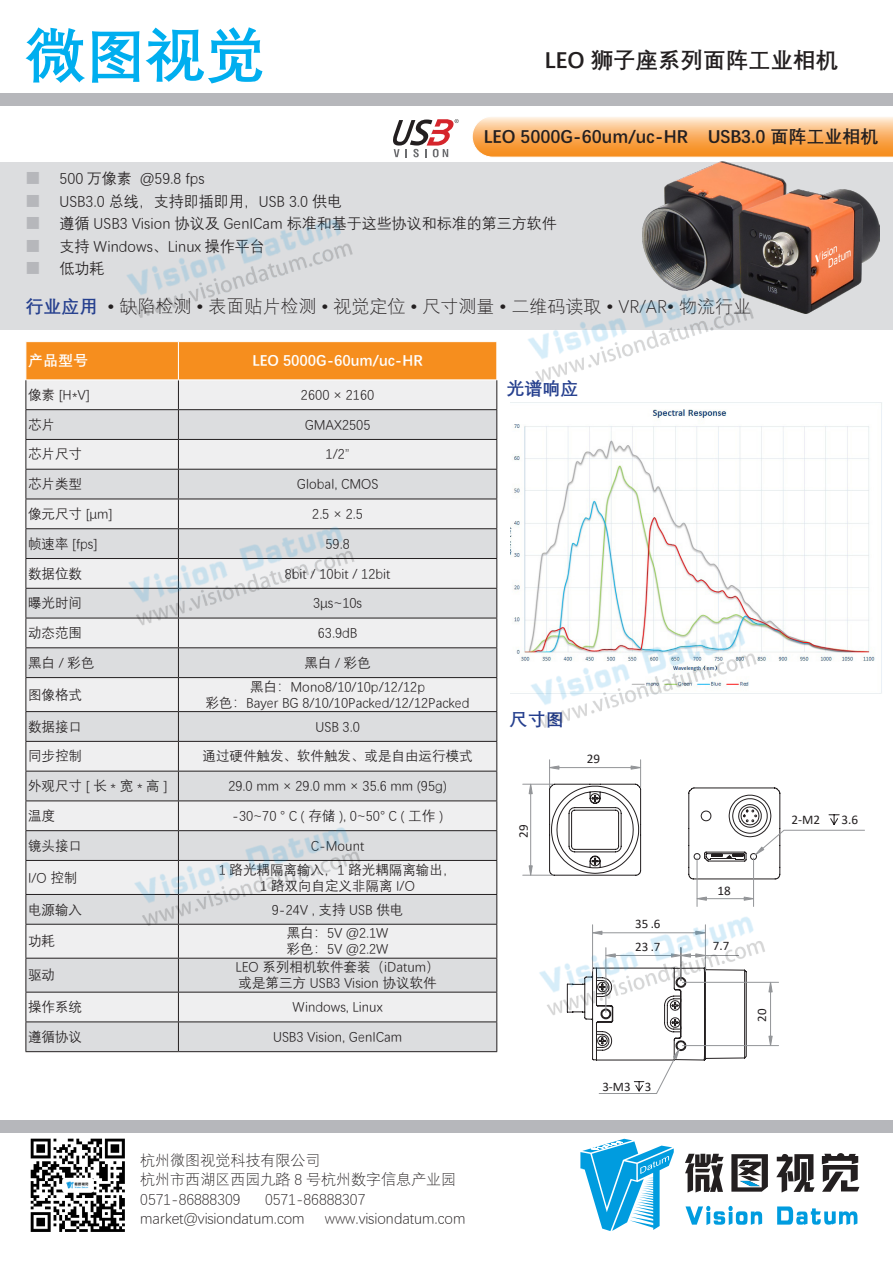
<style>
.page{position:relative;width:893px;height:1263px;background:#fff}
.page>*{position:absolute;margin:0;border:0;box-sizing:border-box;transform-origin:0 0}
.t1{font:700 60px "Deng Xian";color:#00aeef}
.t2{font:700 22.5px "Deng Xian";color:#231f20}
.t3{font:300 18px "Deng Xian";color:#231f20}
.t4{font:700 18px "Deng Xian";color:#231f20}
.t5{font:700 18px "Deng Xian";color:#253f8e}
.t6{font:300 15px/19.5px "Deng Xian";color:#231f20}
.t7{font:15px "Deng Xian";color:#231f20}
.t8{font:700 15px "Deng Xian";color:#fff}
.t9{font:15px "Deng Xian";color:#b6b7bb}
.t10{font:13.5px "Deng Xian";color:#231f20}
.t11{font:13.2px "Calibri";color:#231f20}
.t12{font:13.05px "Calibri";color:#231f20}
.t13{font:12.9px "Calibri";color:#231f20}
.s1{font-weight:700;color:#253f8e}
</style>
<div class="page">
<img style="left:1px;top:93px;width:892px;height:1139px">
<p class="t1" style="left:26px;top:15px;width:242px">微图视觉</p>
<p class="t2" style="left:545px;top:44px;width:295px">LEO 狮子座系列面阵工业相机</p>
<p class="t4" style="left:484px;top:124px;width:396px">LEO 5000G-60um/uc-HR USB3.0 面阵工业相机</p>
<p class="t9" style="left:26px;top:169px;width:16px">■</p>
<p class="t9" style="left:26px;top:191px;width:16px">■</p>
<p class="t9" style="left:26px;top:214px;width:16px">■</p>
<p class="t9" style="left:26px;top:236px;width:16px">■</p>
<p class="t9" style="left:26px;top:259px;width:16px">■</p>
<p class="t7" style="left:60px;top:169px;width:147px">500 万像素 @59.8 fps</p>
<p class="t7" style="left:60px;top:191px;width:284px">USB3.0 总线，支持即插即用，USB 3.0 供电</p>
<p class="t7" style="left:60px;top:214px;width:499px">遵循 USB3 Vision 协议及 GenICam 标准和基于这些协议和标准的第三方软件</p>
<p class="t7" style="left:60px;top:236px;width:207px">支持 Windows、Linux 操作平台</p>
<p class="t7" style="left:60px;top:259px;width:46px">低功耗</p>
<p class="t3" style="left:26px;top:295px;width:727px"><span class="s1">行业应用</span> • 缺陷检测 • 表面贴片检测 • 视觉定位 • 尺寸测量 • 二维码读取 • VR/AR• 物流行业</p>
<p class="t8" style="left:28px;top:351px;width:62px">产品型号</p>
<p class="t8" style="left:252px;top:351px;width:172px">LEO 5000G-60um/uc-HR</p>
<p class="t10" style="left:28px;top:386px;width:63px">像素 [H*V]</p>
<p class="t10" style="left:301px;top:386px;width:75px">2600 × 2160</p>
<p class="t10" style="left:28px;top:416px;width:29px">芯片</p>
<p class="t10" style="left:305px;top:416px;width:67px">GMAX2505</p>
<p class="t10" style="left:28px;top:446px;width:56px">芯片尺寸</p>
<p class="t10" style="left:326px;top:446px;width:26px">1/2”</p>
<p class="t10" style="left:28px;top:475px;width:56px">芯片类型</p>
<p class="t10" style="left:297px;top:475px;width:83px">Global, CMOS</p>
<p class="t10" style="left:28px;top:505px;width:86px">像元尺寸 [μm]</p>
<p class="t10" style="left:312px;top:505px;width:52px">2.5 × 2.5</p>
<p class="t10" style="left:28px;top:535px;width:71px">帧速率 [fps]</p>
<p class="t10" style="left:325px;top:535px;width:26px">59.8</p>
<p class="t10" style="left:28px;top:565px;width:56px">数据位数</p>
<p class="t10" style="left:285px;top:565px;width:107px">8bit / 10bit / 12bit</p>
<p class="t10" style="left:28px;top:594px;width:56px">曝光时间</p>
<p class="t10" style="left:313px;top:594px;width:50px">3μs~10s</p>
<p class="t10" style="left:28px;top:624px;width:56px">动态范围</p>
<p class="t10" style="left:318px;top:624px;width:41px">63.9dB</p>
<p class="t10" style="left:28px;top:654px;width:68px">黑白 / 彩色</p>
<p class="t10" style="left:304px;top:654px;width:68px">黑白 / 彩色</p>
<p class="t10" style="left:28px;top:686px;width:56px">图像格式</p>
<p class="t10" style="left:250px;top:678px;width:177px">黑白：Mono8/10/10p/12/12p</p>
<p class="t10" style="left:206px;top:694px;width:265px">彩色：Bayer BG 8/10/10Packed/12/12Packed</p>
<p class="t10" style="left:28px;top:718px;width:56px">数据接口</p>
<p class="t10" style="left:315px;top:718px;width:46px">USB 3.0</p>
<p class="t10" style="left:28px;top:747px;width:56px">同步控制</p>
<p class="t10" style="left:203px;top:747px;width:272px">通过硬件触发、软件触发、或是自由运行模式</p>
<p class="t10" style="left:28px;top:777px;width:141px">外观尺寸 [ 长 * 宽 * 高 ]</p>
<p class="t10" style="left:228px;top:777px;width:220px">29.0 mm × 29.0 mm × 35.6 mm (95g)</p>
<p class="t10" style="left:28px;top:807px;width:29px">温度</p>
<p class="t10" style="left:232px;top:807px;width:212px">-30~70 ° C ( 存储 ), 0~50° C ( 工作 )</p>
<p class="t10" style="left:28px;top:837px;width:56px">镜头接口</p>
<p class="t10" style="left:311px;top:837px;width:55px">C-Mount</p>
<p class="t10" style="left:28px;top:869px;width:51px">I/O 控制</p>
<p class="t10" style="left:219px;top:861px;width:239px">1 路光耦隔离输入，1 路光耦隔离输出，</p>
<p class="t10" style="left:260px;top:877px;width:156px">1 路双向自定义非隔离 I/O</p>
<p class="t10" style="left:28px;top:901px;width:56px">电源输入</p>
<p class="t10" style="left:272px;top:901px;width:133px">9-24V , 支持 USB 供电</p>
<p class="t10" style="left:28px;top:932px;width:29px">功耗</p>
<p class="t10" style="left:287px;top:924px;width:103px">黑白：5V @2.1W</p>
<p class="t10" style="left:287px;top:940px;width:103px">彩色：5V @2.2W</p>
<p class="t10" style="left:28px;top:966px;width:29px">驱动</p>
<p class="t10" style="left:236px;top:958px;width:206px">LEO 系列相机软件套装（iDatum）</p>
<p class="t10" style="left:239px;top:974px;width:200px">或是第三方 USB3 Vision 协议软件</p>
<p class="t10" style="left:28px;top:998px;width:56px">操作系统</p>
<p class="t10" style="left:293px;top:998px;width:91px">Windows, Linux</p>
<p class="t10" style="left:28px;top:1028px;width:56px">遵循协议</p>
<p class="t10" style="left:273px;top:1028px;width:131px">USB3 Vision, GenICam</p>
<p class="t6" style="left:140px;top:1150px;width:317px">杭州微图视觉科技有限公司<br>杭州市西湖区西园九路 8 号杭州数字信息产业园</p>
<p class="t6" style="left:140px;top:1189px;width:102px">0571-86888309</p>
<p class="t6" style="left:140px;top:1189px;width:227px;text-indent:125px">0571-86888307 market@visiondatum.com</p>
<p class="t6" style="left:325px;top:1208px;width:142px">www.visiondatum.com</p>
<p class="t5" style="left:506px;top:377px;width:73px">光谱响应</p>
<p class="t5" style="left:510px;top:708px;width:55px">尺寸图</p>
<p class="t11" style="left:514px;top:838px;width:15px;rotate:-90deg">29</p>
<p class="t11" style="left:587px;top:749px;width:15px">29</p>
<p class="t12" style="left:635px;top:915px;width:27px">35 .6</p>
<p class="t11" style="left:717px;top:881px;width:15px">18</p>
<p class="t12" style="left:635px;top:937px;width:27px">23 .7</p>
<p class="t12" style="left:713px;top:936px;width:18px">7.7</p>
<p class="t12" style="left:602px;top:1077px;width:51px">3-M3 3</p>
<p class="t13" style="left:753px;top:1022px;width:15px;rotate:-90deg">20</p>
<p class="t11" style="left:791px;top:810px;width:30px">2-M2</p>
<p class="t11" style="left:841px;top:810px;width:18px">3.6</p>
</div>
